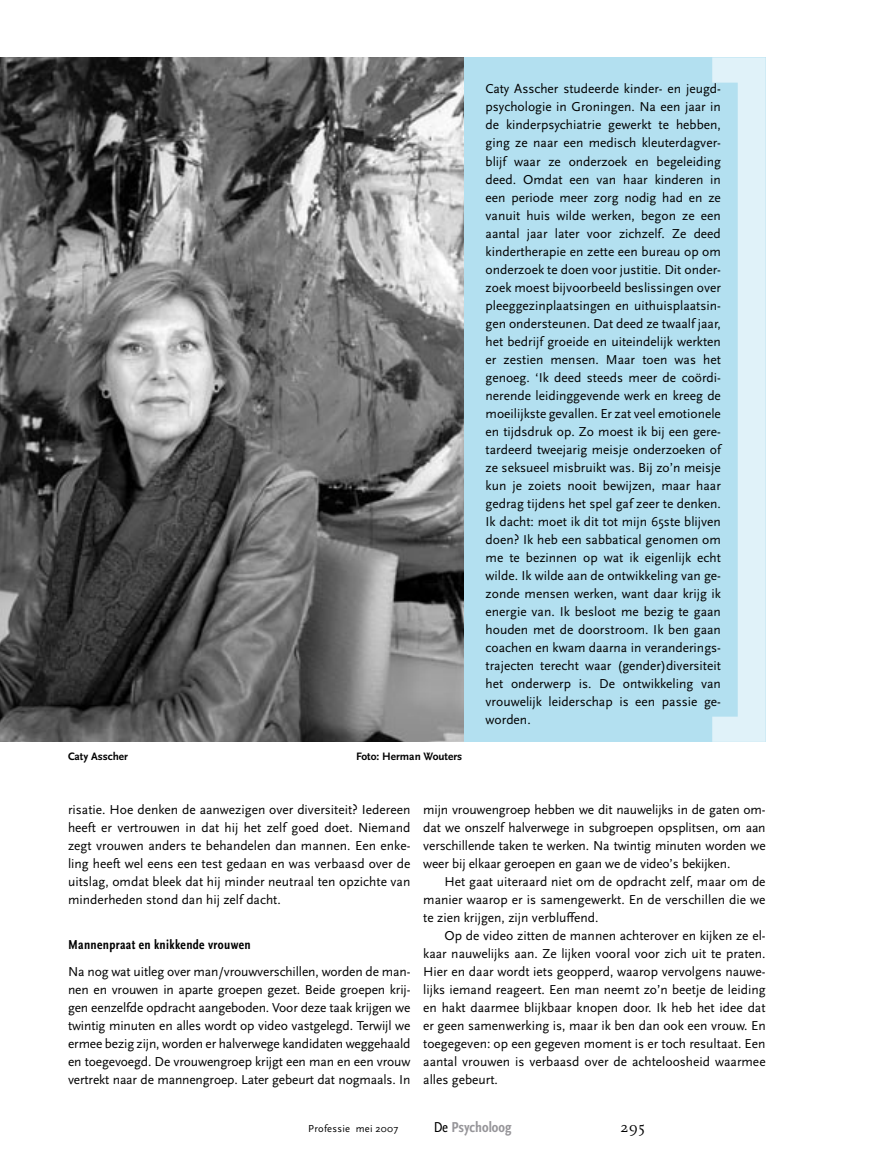
<style>
.page{position:relative;width:872px;height:1170px;background:#fff}
.page>*{position:absolute;margin:0;border:0;box-sizing:border-box;transform-origin:0 0}
.t1{font:700 condensed 15px "Scala Sans OT";color:#969599}
.t2{font:15px "Scala OT";color:#000}
.t3{font:13.5px/18px "Scala Sans OT";color:#000;text-align:justify}
.t4{font:700 condensed 13.5px "Scala Sans OT";letter-spacing:.025em;color:#000}
.t5{font:700 11.25px "Scala Sans OT";color:#000}
.t6{font:10.5px "Scala Sans OT";letter-spacing:.025em;color:#000}
.s1{font-weight:400;color:#000}
</style>
<div class="page">
<div style="left:463px;top:57px;width:302px;height:684px;background:#b3e0f0"></div>
<img style="left:0;top:57px;width:463px;height:684px">
<svg style="left:712px;top:57px;width:53px;height:684px"></svg>
<p class="t5" style="left:68px;top:749px;width:61px">Caty Asscher</p>
<p class="t5" style="left:356px;top:749px;width:108px">Foto: Herman Wouters</p>
<p class="t3" style="left:485px;top:80px;width:238px">Caty Asscher studeerde kinder- en jeugd&shy;psychologie in Groningen. Na een jaar in de kinderpsychiatrie gewerkt te hebben, ging ze naar een medisch kleuterdagver&shy;blijf waar ze onderzoek en begeleiding deed. Omdat een van haar kinderen in een periode meer zorg nodig had en ze vanuit huis wilde werken, begon ze een aantal jaar later voor zichzelf. Ze deed kindertherapie en zette een bureau op om onderzoek te doen voor justitie. Dit onder&shy;zoek moest bijvoorbeeld beslissingen over pleeggezinplaatsingen en uithuisplaatsin&shy;gen ondersteunen. Dat deed ze twaalf jaar, het bedrijf groeide en uiteindelijk werkten er zestien mensen. Maar toen was het genoeg. ‘Ik deed steeds meer de coördi&shy;nerende leidinggevende werk en kreeg de moeilijkste gevallen. Er zat veel emotionele en tijdsdruk op. Zo moest ik bij een gere&shy;tardeerd tweejarig meisje onderzoeken of ze seksueel misbruikt was. Bij zo’n meisje kun je zoiets nooit bewijzen, maar haar gedrag tijdens het spel gaf zeer te denken.<br>Ik dacht: moet ik dit tot mijn 65ste blijven doen? Ik heb een sabbatical genomen om me te bezinnen op wat ik eigenlijk echt wilde. Ik wilde aan de ontwikkeling van ge&shy;zonde mensen werken, want daar krijg ik energie van. Ik besloot me bezig te gaan houden met de doorstroom. Ik ben gaan coachen en kwam daarna in veranderings&shy;trajecten terecht waar (gender)diversiteit het onderwerp is. De ontwikkeling van vrouwelijk leiderschap is een passie ge&shy;worden.</p>
<p class="t3" style="left:68px;top:800px;width:344px">risatie. Hoe denken de aanwezigen over diversiteit? Iedereen heeft er vertrouwen in dat hij het zelf goed doet. Niemand zegt vrouwen anders te behandelen dan mannen. Een enke&shy;ling heeft wel eens een test gedaan en was verbaasd over de uitslag, omdat bleek dat hij minder neutraal ten opzichte van minderheden stond dan hij zelf dacht.</p>
<p class="t4" style="left:68px;top:936px;width:184px">Mannenpraat en knikkende vrouwen</p>
<p class="t3" style="left:68px;top:962px;width:344px">Na nog wat uitleg over man/vrouwverschillen, worden de man&shy;nen en vrouwen in aparte groepen gezet. Beide groepen krij&shy;gen eenzelfde opdracht aangeboden. Voor deze taak krijgen we twintig minuten en alles wordt op video vastgelegd. Terwijl we ermee bezig zijn, worden er halverwege kandidaten weggehaald en toegevoegd. De vrouwengroep krijgt een man en een vrouw vertrekt naar de mannengroep. Later gebeurt dat nogmaals. In</p>
<p class="t3" style="left:423px;top:800px;width:344px">mijn vrouwengroep hebben we dit nauwelijks in de gaten om&shy;dat we onszelf halverwege in subgroepen opsplitsen, om aan verschillende taken te werken. Na twintig minuten worden we weer bij elkaar geroepen en gaan we de video’s bekijken.</p>
<p class="t3" style="left:423px;top:872px;width:344px;text-indent:21px">Het gaat uiteraard niet om de opdracht zelf, maar om de manier waarop er is samengewerkt. En de verschillen die we te zien krijgen, zijn verbluffend.</p>
<p class="t3" style="left:423px;top:926px;width:344px;text-indent:21px">Op de video zitten de mannen achterover en kijken ze el&shy;kaar nauwelijks aan. Ze lijken vooral voor zich uit te praten.<br>Hier en daar wordt iets geopperd, waarop vervolgens nauwe&shy;lijks iemand reageert. Een man neemt zo’n beetje de leiding en hakt daarmee blijkbaar knopen door. Ik heb het idee dat er geen samenwerking is, maar ik ben dan ook een vrouw. En toegegeven: op een gegeven moment is er toch resultaat. Een aantal vrouwen is verbaasd over de achteloosheid waarmee alles gebeurt.</p>
<p class="t6" style="left:308px;top:1122px;width:92px">Professie mei 2007</p>
<p class="t1" style="left:434px;top:1118px;width:79px"><span class="s1">De</span> Psycholoog</p>
<p class="t2" style="left:620px;top:1118px;width:26px">295</p>
</div>
